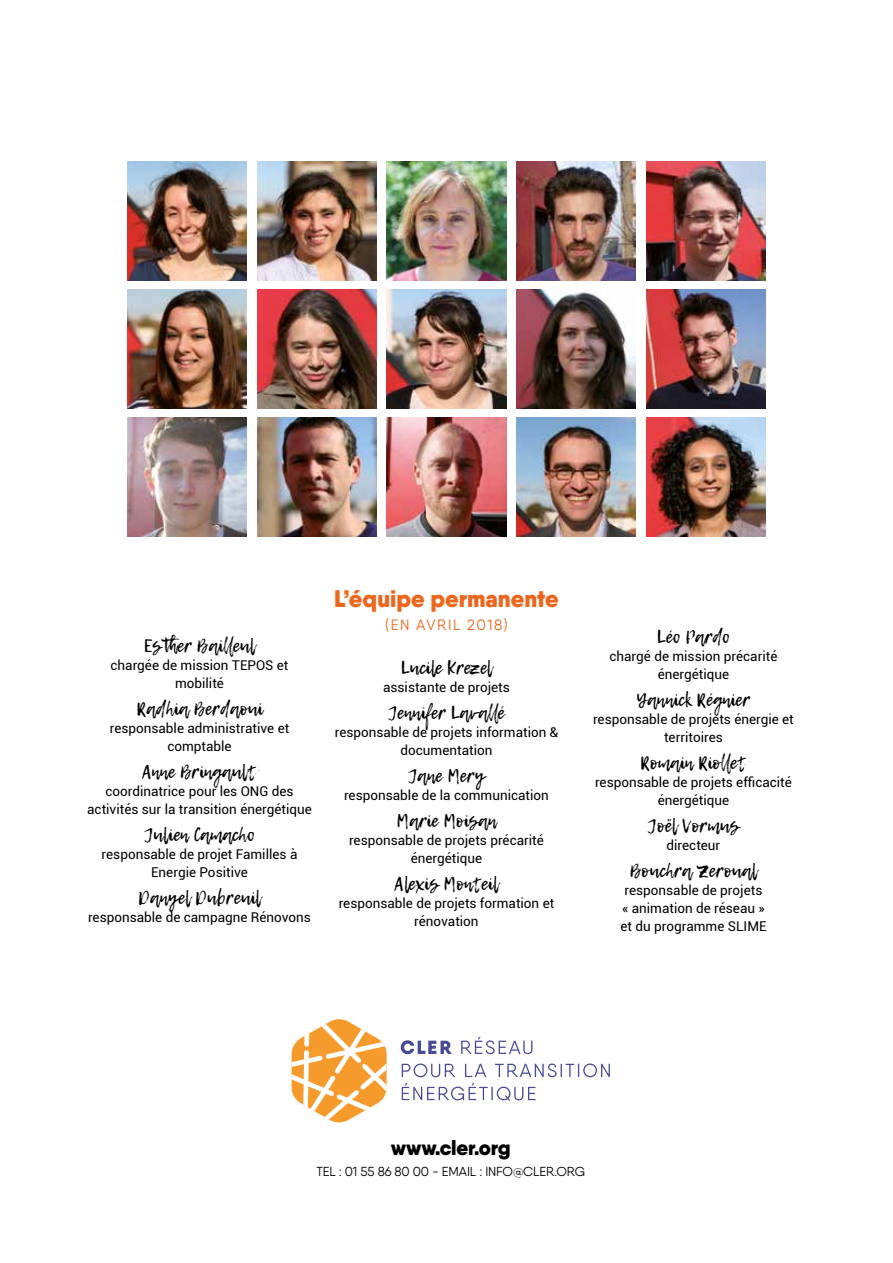
<style>
.page{position:relative;width:893px;height:1263px;background:#fff}
.page>*{position:absolute;margin:0;border:0;box-sizing:border-box;transform-origin:0 0}
.t1{font:900 24px "Qanelas Soft";color:#ec671c}
.t2{font:900 20.85px "Qanelas Soft";letter-spacing:-.01em;color:#000}
.t3{font:18px "Lemon Tuesday";color:#000}
.t4{font:15px "Qanelas Soft";letter-spacing:.1em;color:#ec671c}
.t5{font:13.5px/18px "Roboto";color:#000;text-align:center}
.t6{font:13.05px "Qanelas Soft";letter-spacing:-.01em;color:#000}
</style>
<div class="page">
<svg style="left:292px;top:1019px;width:95px;height:103px"></svg>
<svg style="left:401px;top:1040px;width:51px;height:14px"></svg>
<svg style="left:461px;top:1037px;width:71px;height:17px"></svg>
<svg style="left:402px;top:1063px;width:53px;height:14px"></svg>
<svg style="left:465px;top:1064px;width:21px;height:13px"></svg>
<svg style="left:495px;top:1063px;width:115px;height:14px"></svg>
<svg style="left:402px;top:1083px;width:134px;height:18px"></svg>
<img style="left:128px;top:162px;width:119px;height:119px">
<img style="left:257px;top:162px;width:119px;height:119px">
<img style="left:387px;top:162px;width:119px;height:119px">
<img style="left:516px;top:162px;width:120px;height:119px">
<img style="left:646px;top:162px;width:119px;height:119px">
<img style="left:128px;top:289px;width:119px;height:119px">
<img style="left:128px;top:418px;width:119px;height:119px">
<img style="left:257px;top:418px;width:119px;height:119px">
<img style="left:387px;top:418px;width:119px;height:119px">
<img style="left:516px;top:418px;width:120px;height:119px">
<img style="left:646px;top:418px;width:119px;height:119px">
<img style="left:257px;top:289px;width:119px;height:119px">
<img style="left:387px;top:289px;width:119px;height:119px">
<img style="left:516px;top:289px;width:120px;height:119px">
<img style="left:646px;top:289px;width:119px;height:119px">
<h3 class="t3" style="left:144px;top:635px;width:113px">Esther Bailleul</h3>
<p class="t5" style="left:111px;top:655px;width:179px">chargée de mission TEPOS et mobilité</p>
<h3 class="t3" style="left:136px;top:698px;width:128px">Radhia Berdaoui</h3>
<p class="t5" style="left:110px;top:718px;width:181px">responsable administrative et comptable</p>
<h3 class="t3" style="left:142px;top:761px;width:116px">Anne Bringault</h3>
<p class="t5" style="left:87px;top:781px;width:226px">coordinatrice pour les ONG des activités sur la transition énergétique</p>
<h3 class="t3" style="left:144px;top:824px;width:112px">Julien Camacho</h3>
<p class="t5" style="left:102px;top:844px;width:197px">responsable de projet Familles à<br>Energie Positive</p>
<h3 class="t3" style="left:138px;top:887px;width:124px">Danyel Dubreuil</h3>
<p class="t5" style="left:88px;top:907px;width:224px">responsable de campagne Rénovons</p>
<h1 class="t1" style="left:334px;top:583px;width:226px">L’équipe permanente</h1>
<p class="t4" style="left:385px;top:615px;width:124px">(EN AVRIL 2018)</p>
<h3 class="t3" style="left:401px;top:657px;width:93px">Lucile Krezel</h3>
<p class="t5" style="left:383px;top:678px;width:128px">assistante de projets</p>
<h3 class="t3" style="left:388px;top:702px;width:118px">Jennifer Lavallé</h3>
<p class="t5" style="left:335px;top:723px;width:225px">responsable de projets information &amp; documentation</p>
<h3 class="t3" style="left:408px;top:765px;width:78px">Jane Mery</h3>
<p class="t5" style="left:344px;top:786px;width:206px">responsable de la communication</p>
<h3 class="t3" style="left:396px;top:810px;width:101px">Marie Moisan</h3>
<p class="t5" style="left:349px;top:831px;width:196px">responsable de projets précarité énergétique</p>
<h3 class="t3" style="left:395px;top:873px;width:105px">Alexis Monteil</h3>
<p class="t5" style="left:339px;top:894px;width:217px">responsable de projets formation et rénovation</p>
<h3 class="t3" style="left:657px;top:626px;width:74px">Léo Pardo</h3>
<p class="t5" style="left:609px;top:646px;width:169px">chargé de mission précarité énergétique</p>
<h3 class="t3" style="left:636px;top:689px;width:115px">Yannick Régnier</h3>
<p class="t5" style="left:593px;top:709px;width:202px">responsable de projets énergie et territoires</p>
<h3 class="t3" style="left:640px;top:752px;width:108px">Romain Riollet</h3>
<p class="t5" style="left:595px;top:772px;width:198px">responsable de projets efficacité énergétique</p>
<h3 class="t3" style="left:648px;top:815px;width:93px">Joël Vormus</h3>
<p class="t5" style="left:666px;top:835px;width:55px">directeur</p>
<h3 class="t3" style="left:630px;top:860px;width:129px">Bouchra Zeroual</h3>
<p class="t5" style="left:620px;top:880px;width:148px">responsable de projets « animation de réseau » et du programme SLIME</p>
<h2 class="t2" style="left:391px;top:1134px;width:121px">www.cler.org</h2>
<p class="t6" style="left:316px;top:1163px;width:270px">TEL : 01 55 86 80 00 - EMAIL : INFO@CLER.ORG</p>
</div>
